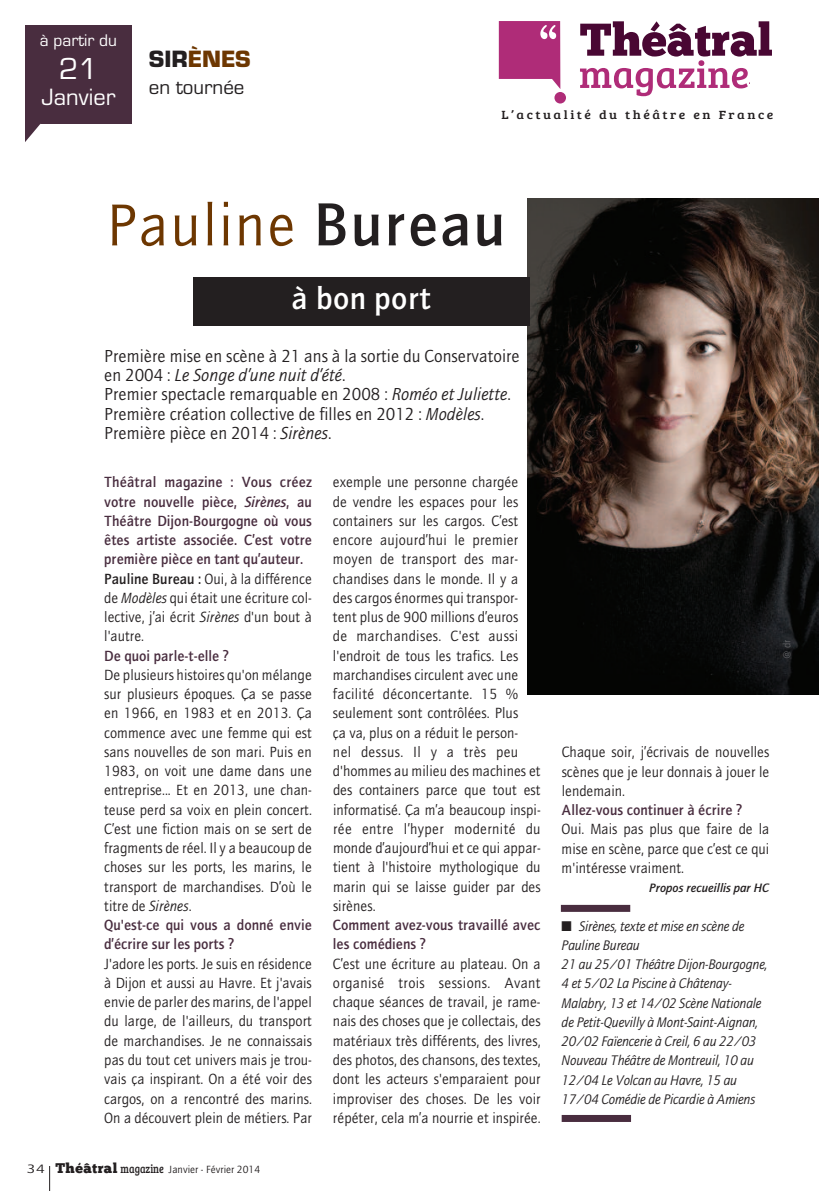
<style>
.page{position:relative;width:819px;height:1191px;background:#fff}
.page>*{position:absolute;margin:0;border:0;box-sizing:border-box;transform-origin:0 0}
.t1{font:59.5px "AT Quay Sans";letter-spacing:.03em;color:#6d3701}
.t2{font:500 31.5px "AT Quay Sans";letter-spacing:.01em;color:#fff}
.t3{font:31.5px "Eurostile";color:#fff}
.t4{font:24.5px "Eurostile Black URW";color:#6d3701}
.t5{font:24.5px "Eurostile";color:#fff}
.t6{font:21px "Eurostile";color:#231f20}
.t7{font:17.5px/19.2px "AT Quay Sans";color:#231f20}
.t8{font:17.5px "Eurostile";color:#fff}
.t9{font:14.88px/19.2px "AT Quay Sans";color:#231f20;text-align:justify;scale:.96 1}
.t10{font:500 14.88px/19.2px "AT Quay Sans";color:#492d3f;scale:.96 1}
.t11{font:italic 14px/19.2px "AT Quay Sans";letter-spacing:-.015em;color:#231f20;scale:.96 1}
.t12{font:12.25px "Bree Serif";letter-spacing:.185em;color:#231f20;scale:1.1 1}
.t13{font:italic 500 12.25px "AT Quay Sans";color:#231f20}
.t14{font:10.5px "AT Quay Sans";color:#231f20}
.t15{font:10.5px "AT Quay Sans";color:#616164}
.s1{color:#231f20}
.s2{font-weight:500;font-size:61.25px;color:#231f20}
.s3{font-style:italic}
.s4{font-weight:400;color:#231f20}
.s5{font-weight:400;font-style:italic;color:#231f20}
.s6{font-weight:500;color:#492d3f}
.s7{font-size:12.25px}
.s8{font-family:"Chunk Five";font-size:14px}
.s9{font-family:"Bree Serif";font-size:12.25px}
</style>
<div class="page">
<div style="left:25px;top:25px;width:107px;height:121px;background:#492d3f"></div>
<svg style="left:25px;top:124px;width:16px;height:22px"></svg>
<div style="left:41px;top:124px;width:105px;height:32px;background:#fff"></div>
<img style="left:527px;top:198px;width:292px;height:497px">
<div style="left:561px;top:905px;width:69px;height:7px;background:#492d3f"></div>
<div style="left:561px;top:1115px;width:70px;height:7px;background:#492d3f"></div>
<svg style="left:49px;top:1166px;width:1px;height:25px"></svg>
<div style="left:193px;top:277px;width:336px;height:48px;background:#231f20"></div>
<svg style="left:499px;top:21px;width:61px;height:68px"></svg>
<div style="left:554px;top:92px;width:12px;height:11px;background:#af2c78;border-radius:50%"></div>
<svg style="left:580px;top:21px;width:192px;height:75px"></svg>
<div style="left:749px;top:74px;width:39px;height:16px;background:#fff"></div>
<p class="t8" style="left:40px;top:29px;width:79px">à partir du</p>
<h2 class="t3" style="left:59px;top:49px;width:40px">21</h2>
<h3 class="t5" style="left:41px;top:82px;width:75px">Janvier</h3>
<h3 class="t4" style="left:149px;top:44px;width:103px"><span class="s1">SIR</span>ÈNES</h3>
<h3 class="t6" style="left:149px;top:75px;width:97px">en tournée</h3>
<p class="t12" style="left:501px;top:106px;width:249px">L’actualité du théâtre en France</p>
<h1 class="t1" style="left:106px;top:190px;width:400px">Pauline <span class="s2">Bureau</span></h1>
<h2 class="t2" style="left:291px;top:280px;width:141px">à bon port</h2>
<p class="t7" style="left:104px;top:346px;width:417px">Première mise en scène à 21 ans à la sortie du Conservatoire en 2004 : <span class="s3">Le Songe d’une nuit d’été</span>.<br>Premier spectacle remarquable en 2008 : <span class="s3">Roméo et Juliette</span>.<br>Première création collective de filles en 2012 : <span class="s3">Modèles</span>.<br>Première pièce en 2014 : <span class="s3">Sirènes</span>.</p>
<p class="t10" style="left:104px;top:472px;width:218px">Théâtral magazine : Vous créez votre nouvelle pièce, <span class="s3">Sirènes</span>, au<br>Théâtre Dijon-Bourgogne où vous êtes artiste associée. C’est votre première pièce en tant qu’auteur.<br><span class="s1">Pauline Bureau :</span> <span class="s4">Oui, à la différence de</span> <span class="s5">Modèles</span> <span class="s4">qui était une écriture col&shy;lective, j’ai écrit</span> <span class="s5">Sirènes</span> <span class="s4">d'un bout à l'autre.</span></p>
<p class="t10" style="left:104px;top:645px;width:131px">De quoi parle-t-elle ?</p>
<p class="t9" style="left:104px;top:665px;width:218px;text-align:left">De plusieurs histoires qu'on mélange sur plusieurs époques. Ça se passe en 1966, en 1983 et en 2013. Ça commence avec une femme qui est sans nouvelles de son mari. Puis en<br>1983, on voit une dame dans une entreprise... Et en 2013, une chan&shy;teuse perd sa voix en plein concert.<br>C’est une fiction mais on se sert de fragments de réel. Il y a beaucoup de choses sur les ports, les marins, le transport de marchandises. D’où le titre de <span class="s3">Sirènes</span>.<br><span class="s6">Qu'est-ce qui vous a donné envie d’écrire sur les ports ?</span></p>
<p class="t9" style="left:104px;top:954px;width:218px">J'adore les ports. Je suis en résidence à Dijon et aussi au Havre. Et j'avais envie de parler des marins, de l'appel du large, de l'ailleurs, du transport de marchandises. Je ne connaissais pas du tout cet univers mais je trou&shy;vais ça inspirant. On a été voir des cargos, on a rencontré des marins.<br>On a découvert plein de métiers. Par</p>
<p class="t14" style="left:27px;top:1163px;width:235px"><span class="s7">34</span> <span class="s8">Théâtral</span> <span class="s9">magazine</span> Janvier - Février 2014</p>
<p class="t9" style="left:333px;top:472px;width:218px;text-align:left">exemple une personne chargée<br>de vendre les espaces pour les containers sur les cargos. C’est encore aujourd’hui le premier moyen de transport des mar&shy;chandises dans le monde. Il y a des cargos énormes qui transpor&shy;tent plus de 900 millions d’euros<br>de marchandises. C'est aussi l'endroit de tous les trafics. Les marchandises circulent avec une facilité déconcertante. 15 % seulement sont contrôlées. Plus<br>ça va, plus on a réduit le person-<br>nel dessus. Il y a très peu d'hommes au milieu des machines et des containers parce que tout est informatisé. Ça m’a beaucoup inspi&shy;rée entre l’hyper modernité du monde d’aujourd’hui et ce qui appar&shy;tient à l'histoire mythologique du marin qui se laisse guider par des sirènes.</p>
<p class="t10" style="left:333px;top:915px;width:218px">Comment avez-vous travaillé avec les comédiens ?</p>
<p class="t9" style="left:333px;top:954px;width:218px">C’est une écriture au plateau. On a organisé trois sessions. Avant chaque séances de travail, je rame&shy;nais des choses que je collectais, des matériaux très différents, des livres, des photos, des chansons, des textes, dont les acteurs s'emparaient pour improviser des choses. De les voir répéter, cela m’a nourrie et inspirée.</p>
<p class="t15" style="left:780px;top:660px;width:22px;rotate:-90deg">@dr</p>
<p class="t9" style="left:561px;top:742px;width:218px">Chaque soir, j’écrivais de nouvelles scènes que je leur donnais à jouer le lendemain.</p>
<p class="t10" style="left:561px;top:800px;width:190px">Allez-vous continuer à écrire ?</p>
<p class="t9" style="left:561px;top:819px;width:218px">Oui. Mais pas plus que faire de la mise en scène, parce que c’est ce qui m'intéresse vraiment.</p>
<p class="t13" style="left:649px;top:880px;width:122px">Propos recueillis par HC</p>
<p class="t11" style="left:561px;top:916px;width:216px">■ Sirènes, texte et mise en scène de Pauline Bureau<br>21 au 25/01 Théâtre Dijon-Bourgogne, 4 et 5/02 La Piscine à Châtenay-Malabry, 13 et 14/02 Scène Nationale de Petit-Quevilly à Mont-Saint-Aignan, 20/02 Faïencerie à Creil, 6 au 22/03<br>Nouveau Théâtre de Montreuil, 10 au 12/04 Le Volcan au Havre, 15 au 17/04 Comédie de Picardie à Amiens</p>
</div>
